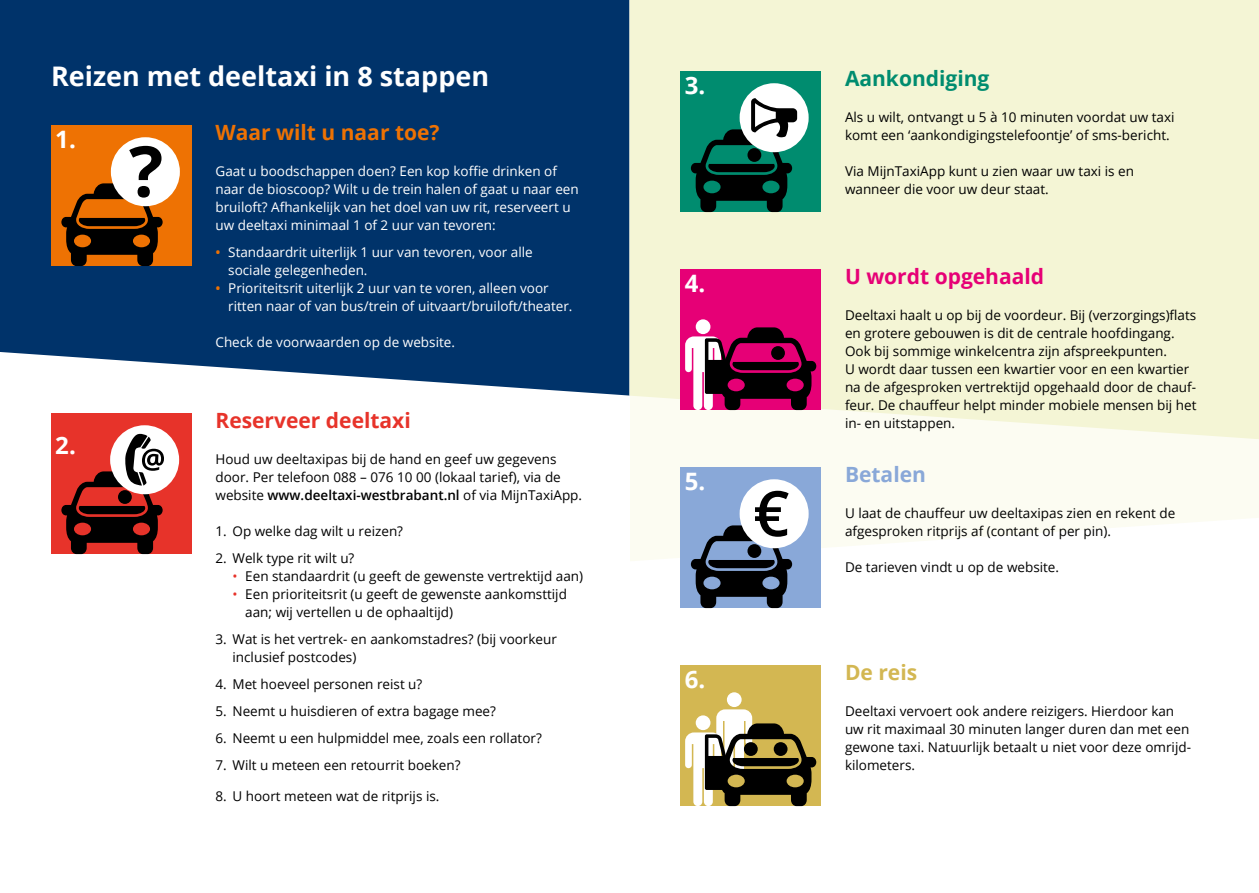
<style>
.page{position:relative;width:1259px;height:893px;background:#fff}
.page>*{position:absolute;margin:0;border:0;box-sizing:border-box;transform-origin:0 0}
.t1{font:700 27px "Open Sans";color:#fff}
.t2{font:700 24px "Open Sans";color:#fff}
.t3{font:700 21px "Open Sans";color:#ee7203}
.t4{font:700 21px "Open Sans";color:#e7332a}
.t5{font:700 21px "Open Sans";color:#e60076}
.t6{font:700 21px "Open Sans";color:#008c6f}
.t7{font:700 21px "Open Sans";color:#89a8d8}
.t8{font:700 21px "Open Sans";color:#d3b752}
.t9{font:13.5px/18px "Open Sans";color:#000}
.t10{font:13.5px/18px "Open Sans";color:#fff}
.s1{font-weight:600;color:#ee7203}
.s2{font-weight:600}
.s3{color:#e7332a}
</style>
<div class="page">
<svg style="left:630px;top:439px;width:629px;height:122px;fill:#fcfcf2"></svg>
<div style="left:0;top:0;width:629px;height:396px;background:#00336a"></div>
<div style="left:51px;top:126px;width:140px;height:140px;background:#ee7203"></div>
<div style="left:111px;top:137px;width:69px;height:69px;background:#fff;border-radius:50%"></div>
<svg style="left:61px;top:146px;width:102px;height:120px"></svg>
<div style="left:629px;top:0;width:630px;height:439px;background:#f4f5d5"></div>
<div style="left:51px;top:414px;width:140px;height:140px;background:#e7332a"></div>
<div style="left:110px;top:425px;width:69px;height:69px;background:#fff;border-radius:50%"></div>
<svg style="left:61px;top:434px;width:103px;height:120px"></svg>
<div style="left:680px;top:72px;width:141px;height:140px;background:#008c6f"></div>
<div style="left:739px;top:83px;width:69px;height:69px;background:#fff;border-radius:50%"></div>
<svg style="left:691px;top:98px;width:106px;height:114px"></svg>
<div style="left:680px;top:270px;width:141px;height:140px;background:#e60076"></div>
<div style="left:695px;top:319px;width:15px;height:15px;background:#fff;border-radius:50%"></div>
<svg style="left:685px;top:327px;width:131px;height:83px"></svg>
<div style="left:680px;top:468px;width:141px;height:140px;background:#89a8d8"></div>
<div style="left:739px;top:479px;width:69px;height:69px;background:#fff;border-radius:50%"></div>
<svg style="left:691px;top:491px;width:101px;height:117px"></svg>
<div style="left:680px;top:666px;width:141px;height:140px;background:#d3b752"></div>
<div style="left:727px;top:692px;width:14px;height:15px;background:#fff;border-radius:50%"></div>
<svg style="left:685px;top:709px;width:131px;height:97px"></svg>
<h1 class="t1" style="left:51px;top:57px;width:439px">Reizen met deeltaxi in 8 stappen</h1>
<h3 class="t3" style="left:215px;top:118px;width:225px">Waar wilt u naar toe?</h3>
<p class="t10" style="left:215px;top:162px;width:365px">Gaat u boodschappen doen? Een kop koffie drinken of naar de bioscoop? Wilt u de trein halen of gaat u naar een bruiloft? Afhankelijk van het doel van uw rit, reserveert u uw deeltaxi minimaal 1 of 2 uur van tevoren:</p>
<p class="t10" style="left:228px;top:243px;width:306px;text-indent:-13px"><span class="s1">•</span> Standaardrit uiterlijk 1 uur van tevoren, voor alle sociale gelegenheden.</p>
<p class="t10" style="left:228px;top:279px;width:346px;text-indent:-13px"><span class="s1">•</span> Prioriteitsrit uiterlijk 2 uur van te voren, alleen voor ritten naar of van bus/trein of uitvaart/bruiloft/theater.</p>
<p class="t10" style="left:215px;top:333px;width:241px">Check de voorwaarden op de website.</p>
<h2 class="t2" style="left:55px;top:123px;width:22px">1.</h2>
<h2 class="t2" style="left:55px;top:429px;width:22px">2.</h2>
<h3 class="t4" style="left:215px;top:406px;width:197px">Reserveer deeltaxi</h3>
<p class="t9" style="left:215px;top:450px;width:368px">Houd uw deeltaxipas bij de hand en geef uw gegevens door. Per telefoon 088 – 076 10 00 (lokaal tarief), via de website <span class="s2">www.deeltaxi-westbrabant.nl</span> of via MijnTaxiApp.</p>
<p class="t9" style="left:215px;top:522px;width:189px">1. Op welke dag wilt u reizen?</p>
<p class="t9" style="left:215px;top:549px;width:140px">2. Welk type rit wilt u?</p>
<p class="t9" style="left:232px;top:567px;width:352px"><span class="s3">•</span> Een standaardrit (u geeft de gewenste vertrektijd aan)</p>
<p class="t9" style="left:245px;top:585px;width:323px;text-indent:-13px"><span class="s3">•</span> Een prioriteitsrit (u geeft de gewenste aankomsttijd aan; wij vertellen u de ophaaltijd)</p>
<p class="t9" style="left:232px;top:630px;width:326px;text-indent:-17px">3. Wat is het vertrek- en aankomstadres? (bij voorkeur inclusief postcodes)</p>
<p class="t9" style="left:215px;top:675px;width:208px">4. Met hoeveel personen reist u?</p>
<p class="t9" style="left:215px;top:702px;width:282px">5. Neemt u huisdieren of extra bagage mee?</p>
<p class="t9" style="left:215px;top:729px;width:328px">6. Neemt u een hulpmiddel mee, zoals een rollator?</p>
<p class="t9" style="left:215px;top:756px;width:246px">7. Wilt u meteen een retourrit boeken?</p>
<p class="t9" style="left:215px;top:786px;width:225px">8. U hoort meteen wat de ritprijs is.</p>
<h2 class="t2" style="left:685px;top:69px;width:22px">3.</h2>
<h2 class="t2" style="left:685px;top:267px;width:22px">4.</h2>
<h2 class="t2" style="left:685px;top:465px;width:22px">5.</h2>
<h2 class="t2" style="left:685px;top:663px;width:22px">6.</h2>
<h3 class="t6" style="left:845px;top:64px;width:146px">Aankondiging</h3>
<p class="t9" style="left:845px;top:108px;width:331px">Als u wilt, ontvangt u 5 à 10 minuten voordat uw taxi komt een ‘aankondigingstelefoontje’ of sms-bericht.</p>
<p class="t9" style="left:845px;top:162px;width:291px">Via MijnTaxiApp kunt u zien waar uw taxi is en wanneer die voor uw deur staat.</p>
<h3 class="t5" style="left:845px;top:262px;width:201px">U wordt opgehaald</h3>
<p class="t9" style="left:845px;top:306px;width:353px">Deeltaxi haalt u op bij de voordeur. Bij (verzorgings)flats en grotere gebouwen is dit de centrale hoofdingang.<br>Ook bij sommige winkelcentra zijn afspreekpunten.<br>U wordt daar tussen een kwartier voor en een kwartier na de afgesproken vertrektijd opgehaald door de chauf&shy;feur. De chauffeur helpt minder mobiele mensen bij het in- en uitstappen.</p>
<h3 class="t7" style="left:845px;top:460px;width:82px">Betalen</h3>
<p class="t9" style="left:845px;top:504px;width:332px">U laat de chauffeur uw deeltaxipas zien en rekent de afgesproken ritprijs af (contant of per pin).</p>
<p class="t9" style="left:845px;top:558px;width:216px">De tarieven vindt u op de website.</p>
<h3 class="t8" style="left:845px;top:658px;width:74px">De reis</h3>
<p class="t9" style="left:845px;top:702px;width:346px">Deeltaxi vervoert ook andere reizigers. Hierdoor kan uw rit maximaal 30 minuten langer duren dan met een gewone taxi. Natuurlijk betaalt u niet voor deze omrijd&shy;kilometers.</p>
</div>
